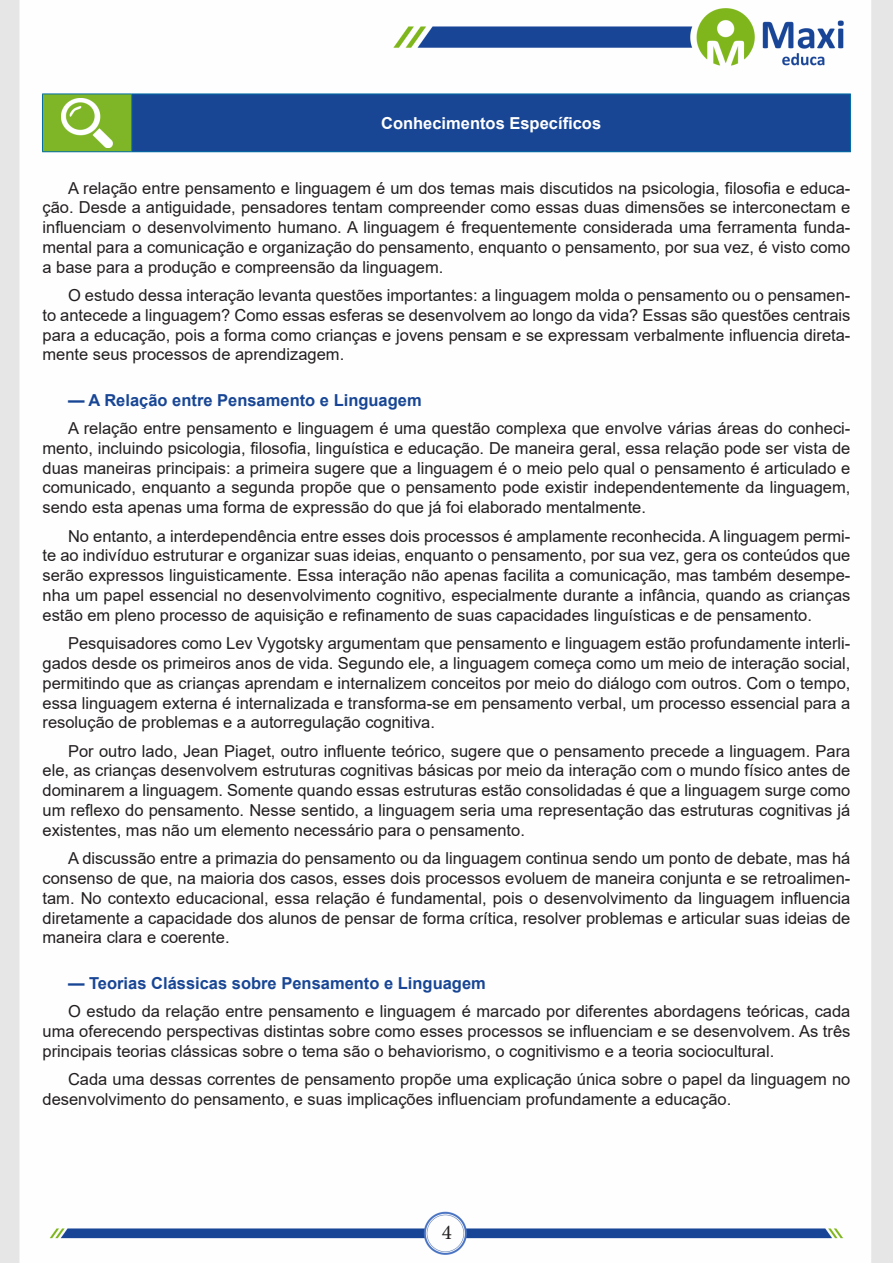
<style>
.page{position:relative;width:893px;height:1263px;background:#fff}
.page>*{position:absolute;margin:0;border:0;box-sizing:border-box;transform-origin:0 0}
.t1{font:21px "Minion Pro";color:#231f20}
.TEXTO_BASE{font:16.5px/19.8px "Arial";color:#231f20;text-align:justify}
.TOPICOS{font:700 16.5px "Arial";color:#184695}
.CENTRALIZAR{font:700 16.5px "Arial";color:#fff}
</style>
<div class="page">
<img style="left:0;top:0;width:893px;height:1263px">
<div style="left:43px;top:94px;width:89px;height:58px;background:#7fb628"></div>
<div style="left:132px;top:94px;width:718px;height:58px;background:#184695"></div>
<hr style="left:42px;top:94px;width:90px;height:1px;background:#036ea6">
<hr style="left:42px;top:94px;width:1px;height:57px;background:#036ea6">
<hr style="left:42px;top:151px;width:90px;height:1px;background:#036ea6">
<hr style="left:132px;top:94px;width:719px;height:1px;background:#036ea6">
<hr style="left:131px;top:94px;width:1px;height:57px;background:#036ea6">
<hr style="left:850px;top:94px;width:1px;height:57px;background:#036ea6">
<hr style="left:132px;top:151px;width:719px;height:1px;background:#036ea6">
<img style="left:62px;top:98px;width:50px;height:49px">
<p class="CENTRALIZAR" style="left:381px;top:111px;width:222px">Conhecimentos Específicos</p>
<p class="TEXTO_BASE" style="left:43px;top:178px;width:809px;text-indent:26px">A relação entre pensamento e linguagem é um dos temas mais discutidos na psicologia, filosofia e educa&shy;ção. Desde a antiguidade, pensadores tentam compreender como essas duas dimensões se interconectam e influenciam o desenvolvimento humano. A linguagem é frequentemente considerada uma ferramenta funda&shy;mental para a comunicação e organização do pensamento, enquanto o pensamento, por sua vez, é visto como a base para a produção e compreensão da linguagem.</p>
<p class="TEXTO_BASE" style="left:43px;top:285px;width:809px;text-indent:26px">O estudo dessa interação levanta questões importantes: a linguagem molda o pensamento ou o pensamen&shy;to antecede a linguagem? Como essas esferas se desenvolvem ao longo da vida? Essas são questões centrais para a educação, pois a forma como crianças e jovens pensam e se expressam verbalmente influencia direta&shy;mente seus processos de aprendizagem.</p>
<p class="TOPICOS" style="left:68px;top:388px;width:355px">— A Relação entre Pensamento e Linguagem</p>
<p class="TEXTO_BASE" style="left:43px;top:418px;width:809px;text-indent:26px">A relação entre pensamento e linguagem é uma questão complexa que envolve várias áreas do conheci&shy;mento, incluindo psicologia, filosofia, linguística e educação. De maneira geral, essa relação pode ser vista de duas maneiras principais: a primeira sugere que a linguagem é o meio pelo qual o pensamento é articulado e comunicado, enquanto a segunda propõe que o pensamento pode existir independentemente da linguagem, sendo esta apenas uma forma de expressão do que já foi elaborado mentalmente.</p>
<p class="TEXTO_BASE" style="left:43px;top:526px;width:809px;text-indent:26px">No entanto, a interdependência entre esses dois processos é amplamente reconhecida. A linguagem permi&shy;te ao indivíduo estruturar e organizar suas ideias, enquanto o pensamento, por sua vez, gera os conteúdos que serão expressos linguisticamente. Essa interação não apenas facilita a comunicação, mas também desempe&shy;nha um papel essencial no desenvolvimento cognitivo, especialmente durante a infância, quando as crianças estão em pleno processo de aquisição e refinamento de suas capacidades linguísticas e de pensamento.</p>
<p class="TEXTO_BASE" style="left:43px;top:633px;width:809px;text-indent:26px">Pesquisadores como Lev Vygotsky argumentam que pensamento e linguagem estão profundamente interli&shy;gados desde os primeiros anos de vida. Segundo ele, a linguagem começa como um meio de interação social, permitindo que as crianças aprendam e internalizem conceitos por meio do diálogo com outros. Com o tempo, essa linguagem externa é internalizada e transforma-se em pensamento verbal, um processo essencial para a resolução de problemas e a autorregulação cognitiva.</p>
<p class="TEXTO_BASE" style="left:43px;top:741px;width:809px;text-indent:26px">Por outro lado, Jean Piaget, outro influente teórico, sugere que o pensamento precede a linguagem. Para ele, as crianças desenvolvem estruturas cognitivas básicas por meio da interação com o mundo físico antes de dominarem a linguagem. Somente quando essas estruturas estão consolidadas é que a linguagem surge como um reflexo do pensamento. Nesse sentido, a linguagem seria uma representação das estruturas cognitivas já existentes, mas não um elemento necessário para o pensamento.</p>
<p class="TEXTO_BASE" style="left:43px;top:848px;width:809px;text-indent:26px">A discussão entre a primazia do pensamento ou da linguagem continua sendo um ponto de debate, mas há consenso de que, na maioria dos casos, esses dois processos evoluem de maneira conjunta e se retroalimen&shy;tam. No contexto educacional, essa relação é fundamental, pois o desenvolvimento da linguagem influencia diretamente a capacidade dos alunos de pensar de forma crítica, resolver problemas e articular suas ideias de maneira clara e coerente.</p>
<p class="TOPICOS" style="left:68px;top:971px;width:419px">— Teorias Clássicas sobre Pensamento e Linguagem</p>
<p class="TEXTO_BASE" style="left:43px;top:1001px;width:809px;text-indent:26px">O estudo da relação entre pensamento e linguagem é marcado por diferentes abordagens teóricas, cada uma oferecendo perspectivas distintas sobre como esses processos se influenciam e se desenvolvem. As três principais teorias clássicas sobre o tema são o behaviorismo, o cognitivismo e a teoria sociocultural.</p>
<p class="TEXTO_BASE" style="left:43px;top:1069px;width:809px;text-indent:26px">Cada uma dessas correntes de pensamento propõe uma explicação única sobre o papel da linguagem no desenvolvimento do pensamento, e suas implicações influenciam profundamente a educação.</p>
<p class="t1" style="left:442px;top:1218px;width:12px">4</p>
</div>
